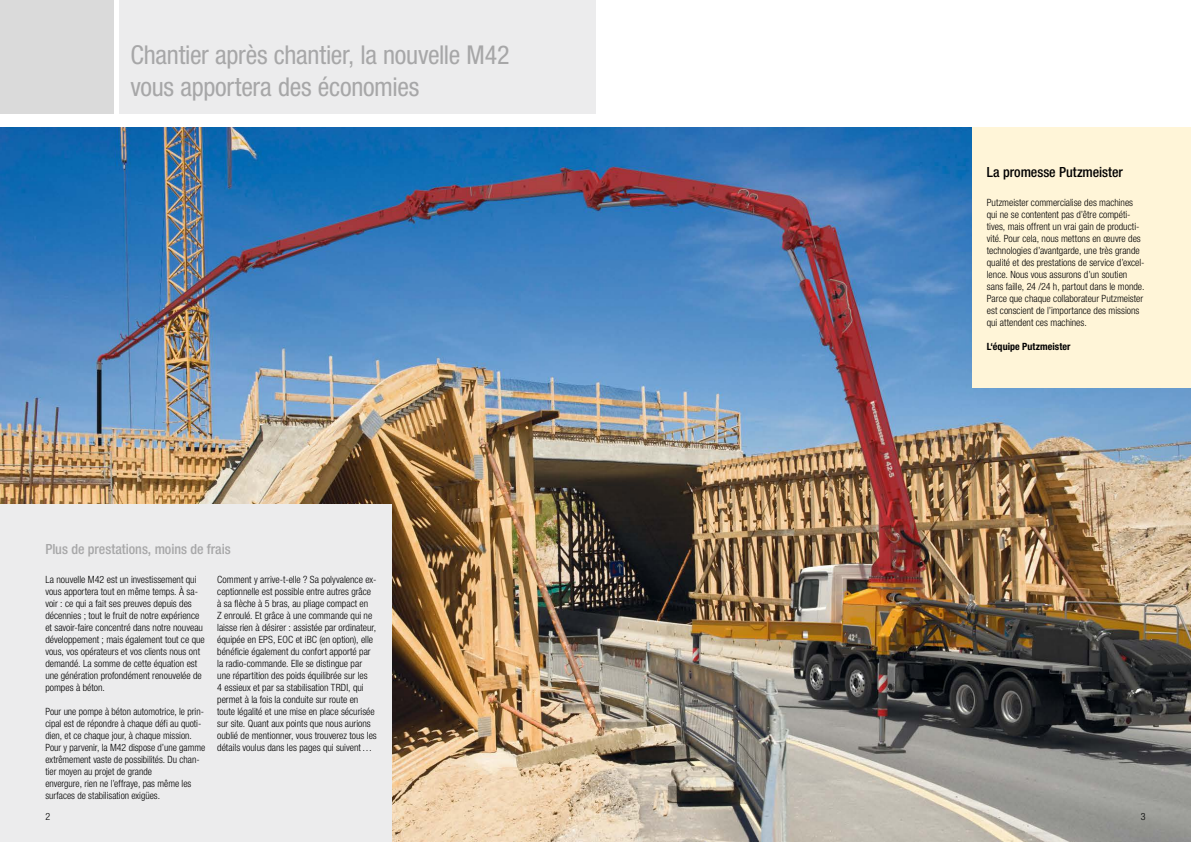
<style>
.page{position:relative;width:1191px;height:842px;background:#fff}
.page>*{position:absolute;margin:0;border:0;box-sizing:border-box;transform-origin:0 0}
.t1{font:condensed 26px/32.5px "Helvetica Neue LT Pro";letter-spacing:-.01em;color:#a7a7a8}
.t2{font:500 condensed 14px "Helvetica Neue LT Pro";letter-spacing:-.005em;color:#a7a7a8}
.t3{font:500 condensed 14px "Helvetica Neue LT Pro";letter-spacing:-.005em;color:#000}
.t4{font:300 condensed 10px/12px "Helvetica Neue LT Pro";color:#000}
.t5{font:700 condensed 10px "Helvetica Neue LT Pro";letter-spacing:.01em;color:#000}
</style>
<div class="page">
<img style="left:0;top:128px;width:1191px;height:714px">
<div style="left:119px;top:0;width:476px;height:113px;background:#ececed"></div>
<div style="left:0;top:0;width:113px;height:113px;background:#dadada"></div>
<div style="left:972px;top:128px;width:219px;height:260px;background:#fff5d8"></div>
<div style="left:0;top:505px;width:391px;height:337px;background:#ececed"></div>
<h1 class="t1" style="left:130px;top:38px;width:380px">Chantier après chantier, la nouvelle M42 vous apportera des économies</h1>
<h2 class="t2" style="left:45px;top:541px;width:187px">Plus de prestations, moins de frais</h2>
<p class="t4" style="left:45px;top:573px;width:161px">La nouvelle M42 est un investissement qui vous apportera tout en même temps. À sa&shy;voir : ce qui a fait ses preuves depuis des décennies ; tout le fruit de notre expérience et savoir-faire concentré dans notre nouveau développement ; mais également tout ce que vous, vos opérateurs et vos clients nous ont demandé. La somme de cette équation est une génération profondément renouvelée de pompes à béton.</p>
<p class="t4" style="left:45px;top:705px;width:161px">Pour une pompe à béton automotrice, le prin&shy;cipal est de répondre à chaque défi au quoti&shy;dien, et ce chaque jour, à chaque mission.<br>Pour y parvenir, la M42 dispose d’une gamme extrêmement vaste de possibilités. Du chan&shy;tier moyen au projet de grande<br>envergure, rien ne l’effraye, pas même les surfaces de stabilisation exigües.</p>
<p class="t4" style="left:217px;top:573px;width:161px">Comment y arrive-t-elle ? Sa polyvalence ex&shy;ceptionnelle est possible entre autres grâce à sa flèche à 5 bras, au pliage compact en<br>Z enroulé. Et grâce à une commande qui ne laisse rien à désirer : assistée par ordinateur, équipée en EPS, EOC et iBC (en option), elle bénéficie également du confort apporté par la radio-commande. Elle se distingue par une répartition des poids équilibrée sur les<br>4 essieux et par sa stabilisation TRDI, qui permet à la fois la conduite sur route en toute légalité et une mise en place sécurisée sur site. Quant aux points que nous aurions oublié de mentionner, vous trouverez tous les détails voulus dans les pages qui suivent…</p>
<h2 class="t3" style="left:986px;top:164px;width:138px">La promesse Putzmeister</h2>
<p class="t4" style="left:986px;top:196px;width:159px">Putzmeister commercialise des machines qui ne se contentent pas d’être compéti&shy;tives, mais offrent un vrai gain de producti&shy;vité. Pour cela, nous mettons en œuvre des technologies d’avantgarde, une très grande qualité et des prestations de service d’excel&shy;lence. Nous vous assurons d’un soutien sans faille, 24 /24 h, partout dans le monde.<br>Parce que chaque collaborateur Putzmeister est conscient de l’importance des missions qui attendent ces machines.</p>
<p class="t5" style="left:986px;top:340px;width:85px">L‘équipe Putzmeister</p>
<p class="t4" style="left:45px;top:810px;width:6px">2</p>
<p class="t4" style="left:1140px;top:810px;width:6px">3</p>
</div>
